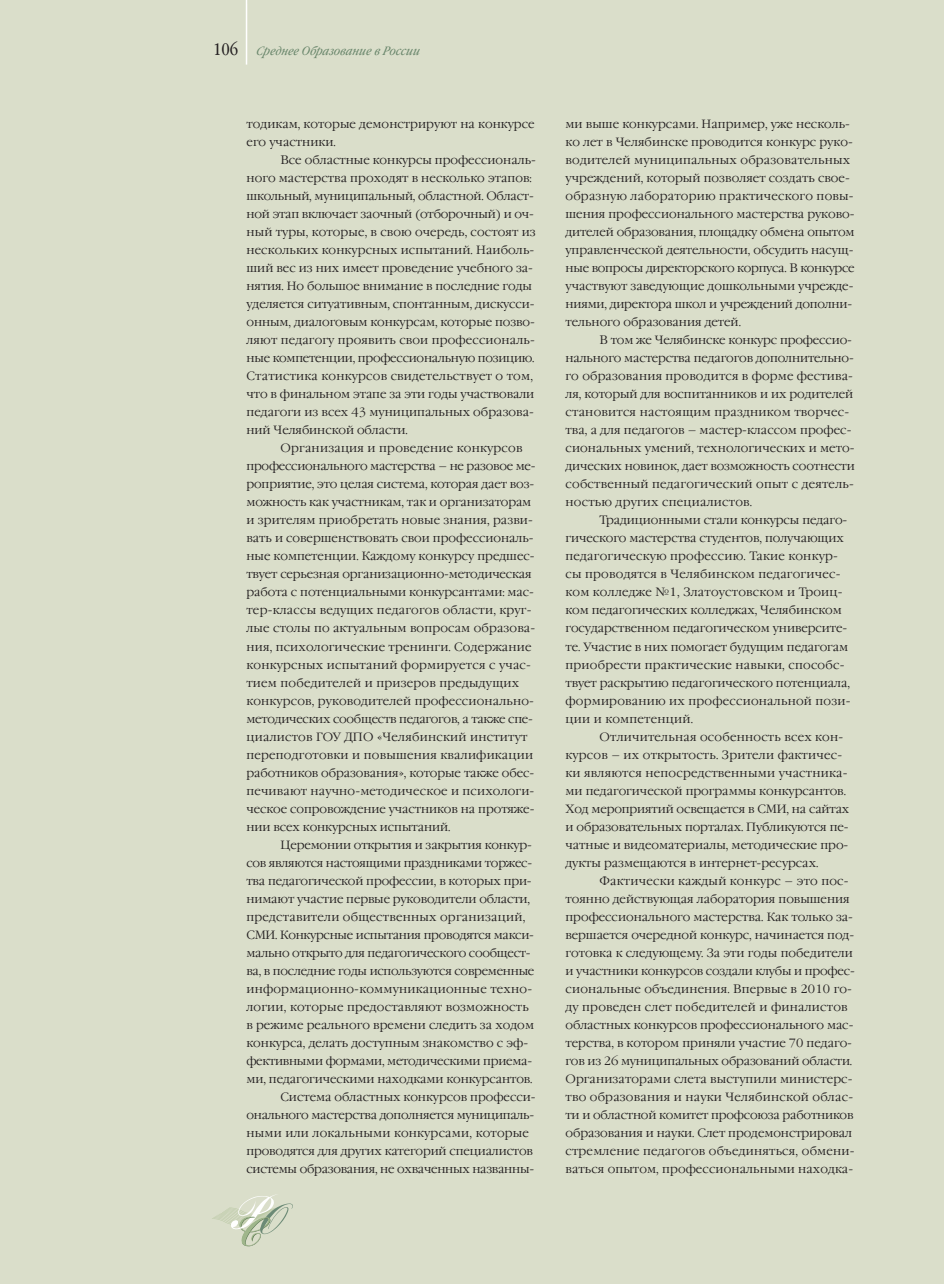
<style>
.page{position:relative;width:944px;height:1284px;background:#fff}
.page>*{position:absolute;margin:0;border:0;box-sizing:border-box;transform-origin:0 0}
.t1{font:300 12px/18px "Garamond C";color:#231f20}
.t2{font:300 12px "Garamond C";letter-spacing:-.02em;color:#231f20}
.t3{font:300 12px "Garamond C";letter-spacing:.02em;color:#231f20}
.t4{font:italic 12px "Garamond Book Narrow C";letter-spacing:.01em;color:#69866b}
.s1{font-style:normal;font-size:16.5px;color:#231f20}
</style>
<div class="page">
<div style="left:0;top:0;width:943px;height:1284px;background:#dadeca"></div>
<svg style="left:212px;top:1194px;width:81px;height:52px"></svg>
<hr style="left:246px;top:0;width:1px;height:65px;background:#fff">
<p class="t4" style="left:213px;top:44px;width:210px"><span class="s1">1 0 6</span> Среднее Образование в России</p>
<p class="t1" style="left:246px;top:116px;width:290px">тодикам, которые демонстрируют на конкурсе его участники.</p>
<p class="t1" style="left:246px;top:152px;width:291px;text-indent:34px">Все областные конкурсы профессиональ&shy;ного мастерства проходят в несколько этапов: школьный, муниципальный, областной. Област&shy;ной этап включает заочный (отборочный) и оч&shy;ный туры, которые, в свою очередь, состоят из нескольких конкурсных испытаний. Наиболь&shy;ший вес из них имеет проведение учебного за&shy;нятия. Но большое внимание в последние годы уделяется ситуативным, спонтанным, дискусси&shy;онным, диалоговым конкурсам, которые позво&shy;ляют педагогу проявить свои профессиональ&shy;ные компетенции, профессиональную позицию.<br>Статистика конкурсов свидетельствует о том, что в финальном этапе за эти годы участвовали педагоги из всех 43 муниципальных образова&shy;ний Челябинской области.</p>
<p class="t1" style="left:246px;top:440px;width:290px;text-indent:34px">Организация и проведение конкурсов профессионального мастерства – не разовое ме&shy;роприятие, это целая система, которая дает воз&shy;можность как участникам, так и организаторам и зрителям приобретать новые знания, разви&shy;вать и совершенствовать свои профессиональ&shy;ные компетенции. Каждому конкурсу предшес&shy;твует серьезная организационно-методическая работа с потенциальными конкурсантами: мас&shy;тер-классы ведущих педагогов области, круг&shy;лые столы по актуальным вопросам образова&shy;ния, психологические тренинги. Содержание конкурсных испытаний формируется с учас&shy;тием победителей и призеров предыдущих конкурсов, руководителей профессионально&shy;методических сообществ педагогов, а также спе&shy;циалистов ГОУ ДПО «Челябинский институт переподготовки и повышения квалификации работников образования», которые также обес&shy;печивают научно-методическое и психологи&shy;ческое сопровождение участников на протяже&shy;нии всех конкурсных испытаний.</p>
<p class="t1" style="left:280px;top:836px;width:253px">Церемонии открытия и закрытия конкур-</p>
<p class="t2" style="left:246px;top:856px;width:287px">сов являются настоящими праздниками торжес-</p>
<p class="t1" style="left:246px;top:872px;width:287px">тва педагогической профессии, в которых при-</p>
<p class="t1" style="left:246px;top:890px;width:285px">нимают участие первые руководители области,</p>
<p class="t3" style="left:246px;top:910px;width:280px">представители общественных организаций,</p>
<p class="t2" style="left:246px;top:928px;width:289px">СМИ. Конкурсные испытания проводятся макси-</p>
<p class="t2" style="left:246px;top:946px;width:286px">мально открыто для педагогического сообщест-</p>
<p class="t2" style="left:246px;top:964px;width:289px">ва, в последние годы используются современные</p>
<p class="t3" style="left:246px;top:982px;width:287px">информационно-коммуникационные техно-</p>
<p class="t3" style="left:246px;top:1000px;width:284px">логии, которые предоставляют возможность</p>
<p class="t1" style="left:246px;top:1016px;width:289px">в режиме реального времени следить за ходом</p>
<p class="t1" style="left:246px;top:1034px;width:283px">конкурса, делать доступным знакомство с эф-</p>
<p class="t2" style="left:246px;top:1054px;width:287px">фективными формами, методическими приема-</p>
<p class="t1" style="left:246px;top:1070px;width:287px">ми, педагогическими находками конкурсантов.</p>
<p class="t1" style="left:280px;top:1088px;width:257px">Система областных конкурсов професси-</p>
<p class="t2" style="left:246px;top:1108px;width:289px">онального мастерства дополняется муниципаль-</p>
<p class="t3" style="left:246px;top:1126px;width:284px">ными или локальными конкурсами, которые</p>
<p class="t1" style="left:246px;top:1142px;width:288px">проводятся для других категорий специалистов</p>
<p class="t2" style="left:246px;top:1162px;width:289px">системы образования, не охваченных названны-</p>
<p class="t1" style="left:565px;top:116px;width:291px">ми выше конкурсами. Например, уже несколь&shy;ко лет в Челябинске проводится конкурс руко&shy;водителей муниципальных образовательных учреждений, который позволяет создать свое&shy;образную лабораторию практического повы&shy;шения профессионального мастерства руково&shy;дителей образования, площадку обмена опытом управленческой деятельности, обсудить насущ&shy;ные вопросы директорского корпуса. В конкурсе участвуют заведующие дошкольными учрежде&shy;ниями, директора школ и учреждений дополни&shy;тельного образования детей.</p>
<p class="t1" style="left:565px;top:332px;width:291px;text-indent:34px">В том же Челябинске конкурс профессио&shy;нального мастерства педагогов дополнительно&shy;го образования проводится в форме фестива&shy;ля, который для воспитанников и их родителей становится настоящим праздником творчес&shy;тва, а для педагогов – мастер-классом профес&shy;сиональных умений, технологических и мето&shy;дических новинок, дает возможность соотнести собственный педагогический опыт с деятель&shy;ностью других специалистов.</p>
<p class="t1" style="left:565px;top:512px;width:286px;text-indent:34px">Традиционными стали конкурсы педаго&shy;гического мастерства студентов, получающих педагогическую профессию. Такие конкур&shy;сы проводятся в Челябинском педагогичес&shy;ком колледже №1, Златоустовском и Троиц&shy;ком педагогических колледжах, Челябинском государственном педагогическом университе&shy;те. Участие в них помогает будущим педагогам приобрести практические навыки, способс&shy;твует раскрытию педагогического потенциала, формированию их профессиональной пози&shy;ции и компетенций.</p>
<p class="t1" style="left:565px;top:728px;width:285px;text-indent:34px">Отличительная особенность всех кон&shy;курсов – их открытость. Зрители фактичес&shy;ки являются непосредственными участника&shy;ми педагогической программы конкурсантов.<br>Ход мероприятий освещается в СМИ, на сайтах и образовательных порталах. Публикуются пе&shy;чатные и видеоматериалы, методические про&shy;дукты размещаются в интернет-ресурсах.</p>
<p class="t1" style="left:565px;top:872px;width:291px;text-indent:34px">Фактически каждый конкурс – это пос&shy;тоянно действующая лаборатория повышения профессионального мастерства. Как только за&shy;вершается очередной конкурс, начинается под&shy;готовка к следующему. За эти годы победители и участники конкурсов создали клубы и профес&shy;сиональные объединения. Впервые в 2010 го&shy;ду проведен слет победителей и финалистов областных конкурсов профессионального мас&shy;терства, в котором приняли участие 70 педаго&shy;гов из 26 муниципальных образований области.<br>Организаторами слета выступили министерс&shy;тво образования и науки Челябинской облас&shy;ти и областной комитет профсоюза работников образования и науки. Слет продемонстрировал стремление педагогов объединяться, обмени&shy;ваться опытом, профессиональными находка-</p>
</div>
